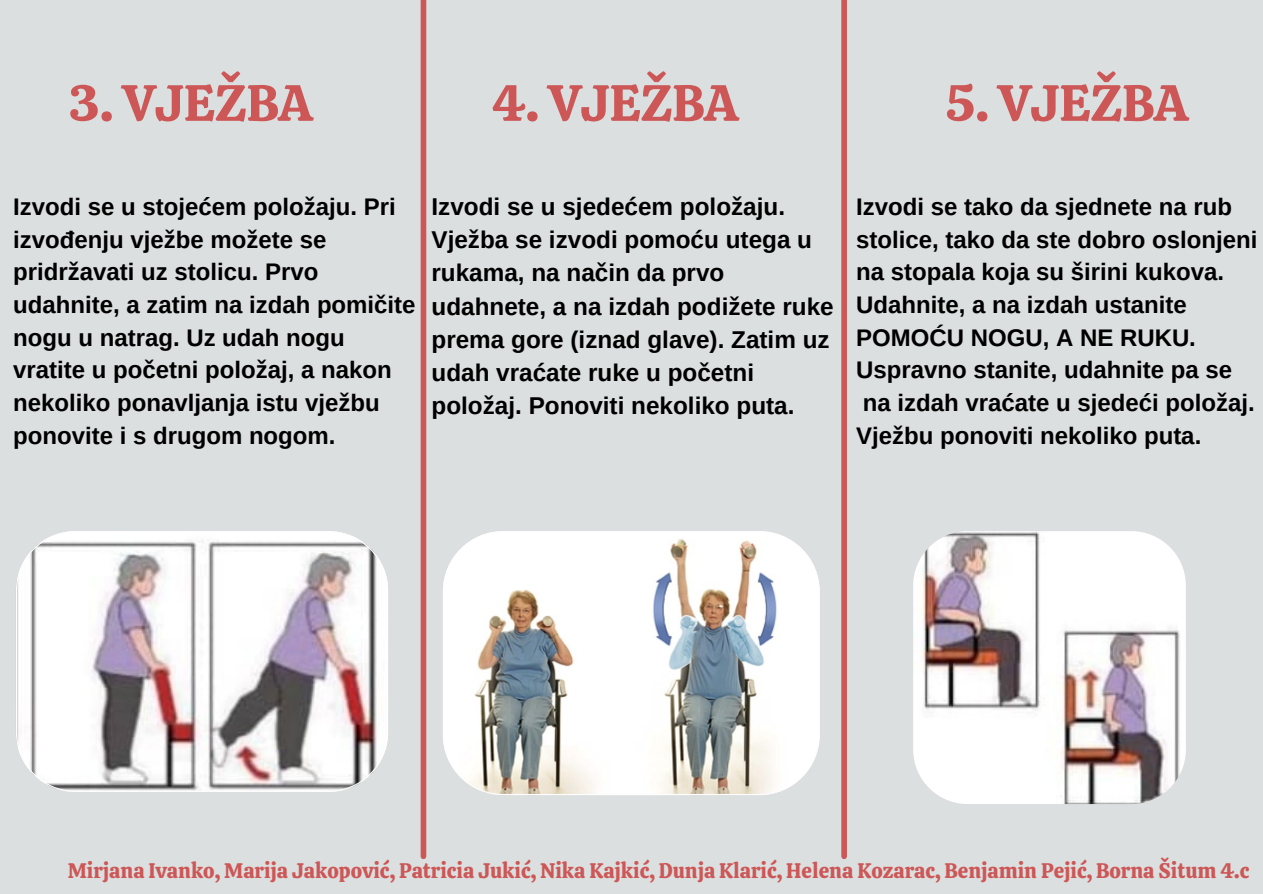
<style>
.page{position:relative;width:1263px;height:894px;background:#fff}
.page>*{position:absolute;margin:0;border:0;box-sizing:border-box;transform-origin:0 0}
.t1{font:51px "Calistoga";color:#cd5656}
.t2{font:700 24.3px/33px "Arimo";color:#000}
.t3{font:700 24px/32.5px "Arimo";color:#000}
.t4{font:21px "Calistoga";color:#cd5656}
</style>
<div class="page">
<div style="left:0;top:0;width:1263px;height:893px;background:#dcdfdf"></div>
<svg style="left:16px;top:531px;width:372px;height:260px;background:#dbd5d8"></svg>
<img style="left:443px;top:531px;width:377px;height:263px">
<img style="left:913px;top:531px;width:273px;height:272px;border-radius:55px">
<div style="left:421px;top:0;width:5px;height:856px;background:#cd5656"></div>
<div style="left:841px;top:0;width:6px;height:856px;background:#cd5656"></div>
<p class="t1" style="left:68px;top:70px;width:246px">3. VJEŽBA</p>
<p class="t1" style="left:492px;top:70px;width:248px">4. VJEŽBA</p>
<p class="t1" style="left:945px;top:70px;width:244px">5. VJEŽBA</p>
<p class="t3" style="left:13px;top:190px;width:404px">Izvodi se u stojećem položaju. Pri izvođenju vježbe možete se pridržavati uz stolicu. Prvo udahnite, a zatim na izdah pomičite nogu u natrag. Uz udah nogu vratite u početni položaj, a nakon nekoliko ponavljanja istu vježbu ponovite i s drugom nogom.</p>
<p class="t2" style="left:431px;top:190px;width:404px">Izvodi se u sjedećem položaju.<br>Vježba se izvodi pomoću utega u rukama, na način da prvo udahnete, a na izdah podižete ruke prema gore (iznad glave). Zatim uz udah vraćate ruke u početni položaj. Ponoviti nekoliko puta.</p>
<p class="t3" style="left:856px;top:190px;width:403px">Izvodi se tako da sjednete na rub stolice, tako da ste dobro oslonjeni na stopala koja su širini kukova.<br>Udahnite, a na izdah ustanite<br>POMOĆU NOGU, A NE RUKU.<br>Uspravno stanite, udahnite pa se na izdah vraćate u sjedeći položaj.</p>
<p class="t3" style="left:856px;top:419px;width:347px">Vježbu ponoviti nekoliko puta.</p>
<p class="t4" style="left:68px;top:857px;width:1183px">Mirjana Ivanko, Marija Jakopović, Patricia Jukić, Nika Kajkić, Dunja Klarić, Helena Kozarac, Benjamin Pejić, Borna Šitum 4.c</p>
</div>
